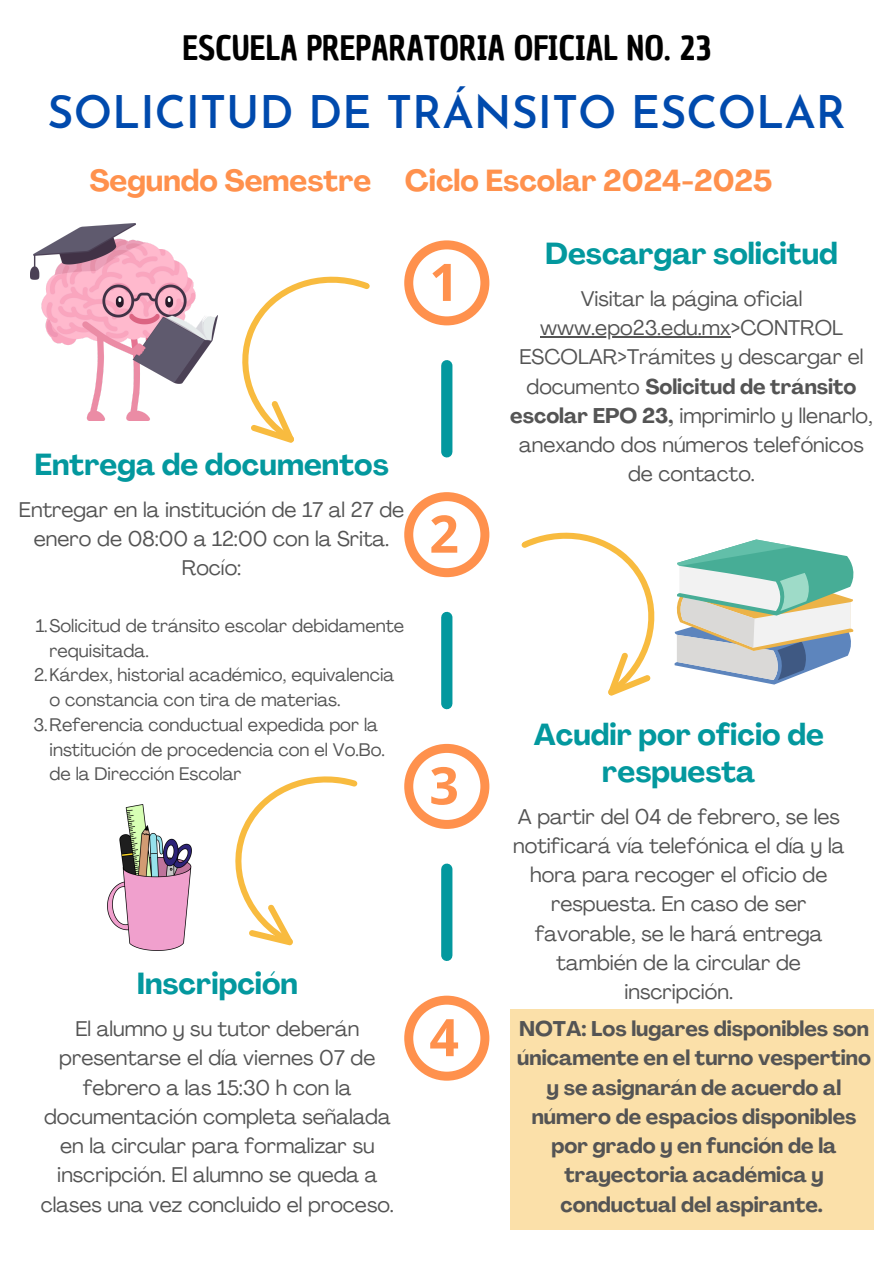
<style>
.page{position:relative;width:894px;height:1264px;background:#fff}
.page>*{position:absolute;margin:0;border:0;box-sizing:border-box;transform-origin:0 0}
.t1{font:700 51.75px "Open Sans";color:#ff914d}
.t2{font:600 44.85px "Josefin Sans";color:#004aad}
.t3{font:32.85px "Chau Philomene One";color:#000}
.t4{font:700 30px/37.2px "Agrandir";color:#03989e;text-align:center}
.t5{font:700 30px "Agrandir";color:#ff914d}
.t6{font:21px/29.2px "Agrandir";color:#545454;text-align:center}
.t7{font:700 21px/29.2px "Agrandir";color:#545454;text-align:center}
.t8{font:18px/24.8px "Agrandir";color:#545454}
.s1{font-weight:700}
</style>
<div class="page">
<div style="left:441px;top:365px;width:11px;height:87px;background:#03989e"></div>
<div style="left:441px;top:617px;width:11px;height:86px;background:#03989e"></div>
<div style="left:441px;top:869px;width:11px;height:86px;background:#03989e"></div>
<svg style="left:404px;top:744px;width:85px;height:85px"></svg>
<svg style="left:404px;top:995px;width:85px;height:85px"></svg>
<svg style="left:413px;top:240px;width:76px;height:85px"></svg>
<svg style="left:404px;top:492px;width:77px;height:85px"></svg>
<svg style="left:217px;top:257px;width:196px;height:186px"></svg>
<svg style="left:481px;top:509px;width:174px;height:187px"></svg>
<svg style="left:235px;top:776px;width:123px;height:170px"></svg>
<img style="left:31px;top:223px;width:186px;height:197px">
<svg style="left:674px;top:539px;width:179px;height:145px"></svg>
<img style="left:107px;top:804px;width:85px;height:146px">
<div style="left:509px;top:1009px;width:364px;height:220px;background:#fbe0a9"></div>
<hr style="left:540px;top:336px;width:190px;height:1px;background:#545454">
<p class="t3" style="left:182px;top:26px;width:530px">ESCUELA PREPARATORIA OFICIAL NO. 23</p>
<p class="t2" style="left:48px;top:95px;width:799px">SOLICITUD DE TRÁNSITO ESCOLAR</p>
<h3 class="t5" style="left:89px;top:168px;width:684px">Segundo Semestre Ciclo Escolar 2024-2025</h3>
<h3 class="t1" style="left:429px;top:246px;width:31px">1</h3>
<p class="t4" style="left:34px;top:449px;width:356px">Entrega de documentos</p>
<p class="t6" style="left:19px;top:497px;width:386px">Entregar en la institución de 17 al 27 de enero de 08:00 a 12:00 con la Srita.<br>Rocío:</p>
<p class="t8" style="left:50px;top:615px;width:356px;text-indent:-14px">1.Solicitud de tránsito escolar debidamente requisitada.</p>
<h3 class="t8" style="left:50px;top:664px;width:346px;text-indent:-16px">2.Kárdex, historial académico, equivalencia o constancia con tira de materias.</h3>
<h5 class="t8" style="left:50px;top:714px;width:337px;text-indent:-16px">3.Referencia conductual expedida por la institución de procedencia con el Vo.Bo. de la Dirección Escolar</h5>
<p class="t1" style="left:429px;top:497px;width:31px">2</p>
<h2 class="t1" style="left:429px;top:749px;width:31px">3</h2>
<p class="t4" style="left:137px;top:968px;width:163px">Inscripción</p>
<p class="t6" style="left:41px;top:1016px;width:355px">El alumno y su tutor deberán presentarse el día viernes 07 de febrero a las 15:30 h con la documentación completa señalada en la circular para formalizar su inscripción. El alumno se queda a clases una vez concluido el proceso.</p>
<h1 class="t1" style="left:429px;top:1000px;width:31px">4</h1>
<h5 class="t4" style="left:545px;top:238px;width:294px">Descargar solicitud</h5>
<p class="t6" style="left:580px;top:286px;width:223px">Visitar la página oficial</p>
<h3 class="t6" style="left:510px;top:315px;width:364px">www.epo23.edu.mx&gt;CONTROL<br>ESCOLAR&gt;Trámites y descargar el documento <span class="s1">Solicitud de tránsito escolar EPO 23,</span> imprimirlo y llenarlo, anexando dos números telefónicos de contacto.</h3>
<p class="t4" style="left:533px;top:718px;width:291px">Acudir por oficio de respuesta</p>
<p class="t6" style="left:513px;top:803px;width:333px">A partir del 04 de febrero, se les notificará vía telefónica el día y la hora para recoger el oficio de respuesta. En caso de ser favorable, se le hará entrega también de la circular de inscripción.</p>
<h5 class="t7" style="left:517px;top:1016px;width:355px">NOTA: Los lugares disponibles son únicamente en el turno vespertino y se asignarán de acuerdo al número de espacios disponibles por grado y en función de la trayectoria académica y conductual del aspirante.</h5>
</div>
